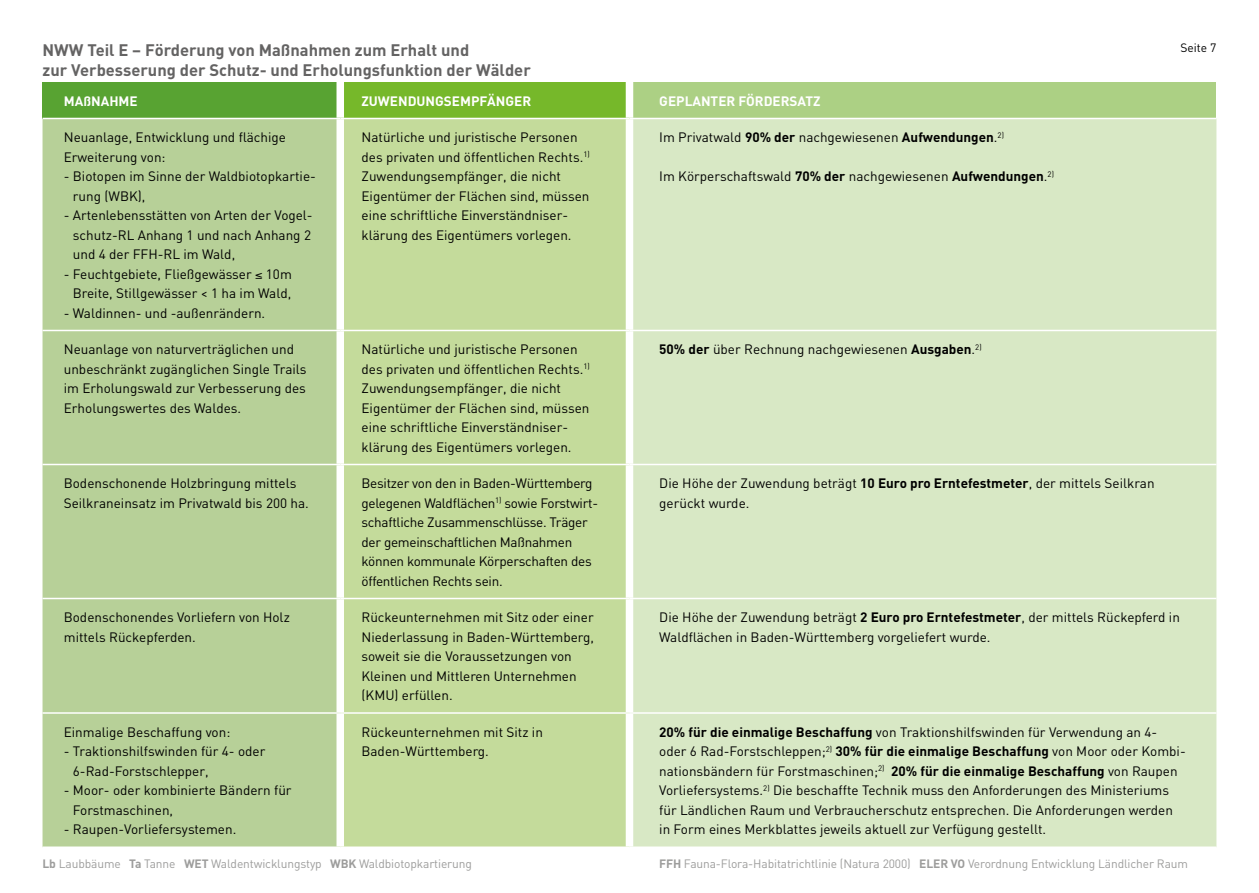
<style>
.page{position:relative;width:1259px;height:893px;background:#fff}
.page>*{position:absolute;margin:0;border:0;box-sizing:border-box;transform-origin:0 0}
.t1{font:700 16.5px/19.5px "DIN";color:#646363}
.t2{font:13.5px/19.5px "DIN";color:#000}
.t3{font:13.5px/19.5px "DIN";letter-spacing:-.02em;color:#000}
.t4{font:700 13.5px "DIN";color:#fff}
.t5{font:12px "DIN";letter-spacing:-.01em;color:#9d9d9c}
.t6{font:12px "DIN";color:#000}
.s1{font-weight:700}
</style>
<div class="page">
<div style="left:43px;top:82px;width:297px;height:36px;background:#58a332"></div>
<div style="left:340px;top:82px;width:289px;height:36px;background:#76b82a"></div>
<div style="left:629px;top:82px;width:587px;height:36px;background:#acd084"></div>
<div style="left:43px;top:119px;width:293px;height:727px;background:#b7d098"></div>
<div style="left:344px;top:119px;width:282px;height:727px;background:#c4db9b"></div>
<div style="left:633px;top:119px;width:583px;height:727px;background:#d8e8c5"></div>
<div style="left:336px;top:82px;width:8px;height:36px;background:#fff"></div>
<div style="left:626px;top:82px;width:7px;height:36px;background:#fff"></div>
<hr style="left:43px;top:330px;width:297px;height:1px;background:#fff">
<hr style="left:340px;top:330px;width:289px;height:1px;background:#fff">
<hr style="left:629px;top:330px;width:587px;height:1px;background:#fff">
<hr style="left:43px;top:464px;width:297px;height:1px;background:#fff">
<hr style="left:340px;top:464px;width:289px;height:1px;background:#fff">
<hr style="left:629px;top:464px;width:587px;height:1px;background:#fff">
<hr style="left:43px;top:598px;width:297px;height:1px;background:#fff">
<hr style="left:340px;top:598px;width:289px;height:1px;background:#fff">
<hr style="left:629px;top:598px;width:587px;height:1px;background:#fff">
<hr style="left:43px;top:712px;width:297px;height:2px;background:#fff">
<hr style="left:340px;top:712px;width:289px;height:2px;background:#fff">
<hr style="left:629px;top:712px;width:587px;height:2px;background:#fff">
<p class="t1" style="left:43px;top:40px;width:490px">NWW Teil E – Förderung von Maßnahmen zum Erhalt und<br>zur Verbesserung der Schutz- und Erholungsfunktion der Wälder</p>
<p class="t4" style="left:64px;top:92px;width:75px">MAßNAHME</p>
<p class="t4" style="left:361px;top:92px;width:171px">ZUWENDUNGSEMPFÄNGER</p>
<p class="t4" style="left:659px;top:92px;width:163px">GEPLANTER FÖRDERSATZ</p>
<p class="t2" style="left:64px;top:127px;width:224px">Neuanlage, Entwicklung und flächige<br>Erweiterung von:</p>
<p class="t2" style="left:73px;top:166px;width:244px;text-indent:-9px">- Biotopen im Sinne der Waldbiotopkartie&shy;rung (WBK),</p>
<p class="t2" style="left:73px;top:205px;width:241px;text-indent:-9px">- Artenlebensstätten von Arten der Vogel&shy;schutz-RL Anhang 1 und nach Anhang 2 und 4 der FFH-RL im Wald,</p>
<p class="t2" style="left:64px;top:264px;width:230px;text-align:right">- Feuchtgebiete, Fließgewässer ≤ 10m<br>Breite, Stillgewässer &lt; 1 ha im Wald,</p>
<p class="t2" style="left:64px;top:303px;width:203px">- Waldinnen- und -außenrändern.</p>
<p class="t2" style="left:361px;top:127px;width:230px">Natürliche und juristische Personen des privaten und öffentlichen Rechts.<sup>1)<br></sup>Zuwendungsempfänger, die nicht Eigentümer der Flächen sind, müssen eine schriftliche Einverständniser&shy;klärung des Eigentümers vorlegen.</p>
<p class="t2" style="left:659px;top:128px;width:346px">Im Privatwald <span class="s1">90% der</span> nachgewiesenen <span class="s1">Aufwendungen</span>.<sup>2)</sup></p>
<p class="t2" style="left:659px;top:167px;width:396px">Im Körperschaftswald <span class="s1">70% der</span> nachgewiesenen <span class="s1">Aufwendungen</span>.<sup>2)</sup></p>
<p class="t6" style="left:1180px;top:40px;width:37px">Seite 7</p>
<p class="t2" style="left:64px;top:339px;width:244px">Neuanlage von naturverträglichen und unbeschränkt zugänglichen Single Trails im Erholungswald zur Verbesserung des Erholungswertes des Waldes.</p>
<p class="t2" style="left:361px;top:339px;width:230px">Natürliche und juristische Personen des privaten und öffentlichen Rechts.<sup>1)<br></sup>Zuwendungsempfänger, die nicht Eigentümer der Flächen sind, müssen eine schriftliche Einverständniser&shy;klärung des Eigentümers vorlegen.</p>
<p class="t2" style="left:659px;top:340px;width:324px"><span class="s1">50% der</span> über Rechnung nachgewiesenen <span class="s1">Ausgaben</span>.<sup>2)</sup></p>
<p class="t2" style="left:64px;top:473px;width:246px">Bodenschonende Holzbringung mittels<br>Seilkraneinsatz im Privatwald bis 200 ha.</p>
<p class="t3" style="left:361px;top:473px;width:238px">Besitzer von den in Baden-Württemberg gelegenen Waldflächen<sup>1)</sup> sowie Forstwirt&shy;schaftliche Zusammenschlüsse. Träger der gemeinschaftlichen Maßnahmen können kommunale Körperschaften des öffentlichen Rechts sein.</p>
<p class="t2" style="left:659px;top:474px;width:497px">Die Höhe der Zuwendung beträgt <span class="s1">10 Euro pro Erntefestmeter</span>, der mittels Seilkran gerückt wurde.</p>
<p class="t2" style="left:64px;top:607px;width:228px">Bodenschonendes Vorliefern von Holz mittels Rückepferden.</p>
<p class="t2" style="left:361px;top:607px;width:234px">Rückeunternehmen mit Sitz oder einer<br>Niederlassung in Baden-Württemberg, soweit sie die Voraussetzungen von<br>Kleinen und Mittleren Unternehmen (KMU) erfüllen.</p>
<p class="t2" style="left:659px;top:608px;width:522px">Die Höhe der Zuwendung beträgt <span class="s1">2 Euro pro Erntefestmeter</span>, der mittels Rückepferd in<br>Waldflächen in Baden-Württemberg vorgeliefert wurde.</p>
<p class="t2" style="left:64px;top:722px;width:168px">Einmalige Beschaffung von:</p>
<p class="t2" style="left:73px;top:741px;width:194px;text-indent:-9px">- Traktionshilfswinden für 4- oder<br>6-Rad-Forstschlepper,</p>
<p class="t2" style="left:73px;top:780px;width:220px;text-indent:-9px">- Moor- oder kombinierte Bändern für<br>Forstmaschinen,</p>
<p class="t2" style="left:64px;top:819px;width:174px">- Raupen-Vorliefersystemen.</p>
<p class="t2" style="left:361px;top:722px;width:183px">Rückeunternehmen mit Sitz in<br>Baden-Württemberg.</p>
<p class="t2" style="left:659px;top:722px;width:528px"><span class="s1">20% für die einmalige Beschaffung</span> von Traktionshilfswinden für Verwendung an 4- oder 6 Rad-Forstschleppen;<sup>2)</sup> <span class="s1">30% für die einmalige Beschaffung</span> von Moor oder Kombi&shy;nationsbändern für Forstmaschinen;<sup>2)</sup> <span class="s1">20% für die einmalige Beschaffung</span> von Raupen Vorliefersystems.<sup>2)</sup> Die beschaffte Technik muss den Anforderungen des Ministeriums für Ländlichen Raum und Verbraucherschutz entsprechen. Die Anforderungen werden in Form eines Merkblattes jeweils aktuell zur Verfügung gestellt.</p>
<p class="t5" style="left:43px;top:856px;width:431px"><span class="s1">Lb</span> Laubbäume <span class="s1">Ta</span> Tanne <span class="s1">WET</span> Waldentwicklungstyp <span class="s1">WBK</span> Waldbiotopkartierung</p>
<p class="t5" style="left:659px;top:856px;width:530px"><span class="s1">FFH</span> Fauna-Flora-Habitatrichtlinie (Natura 2000) <span class="s1">ELER VO</span> Verordnung Entwicklung Ländlicher Raum</p>
</div>
